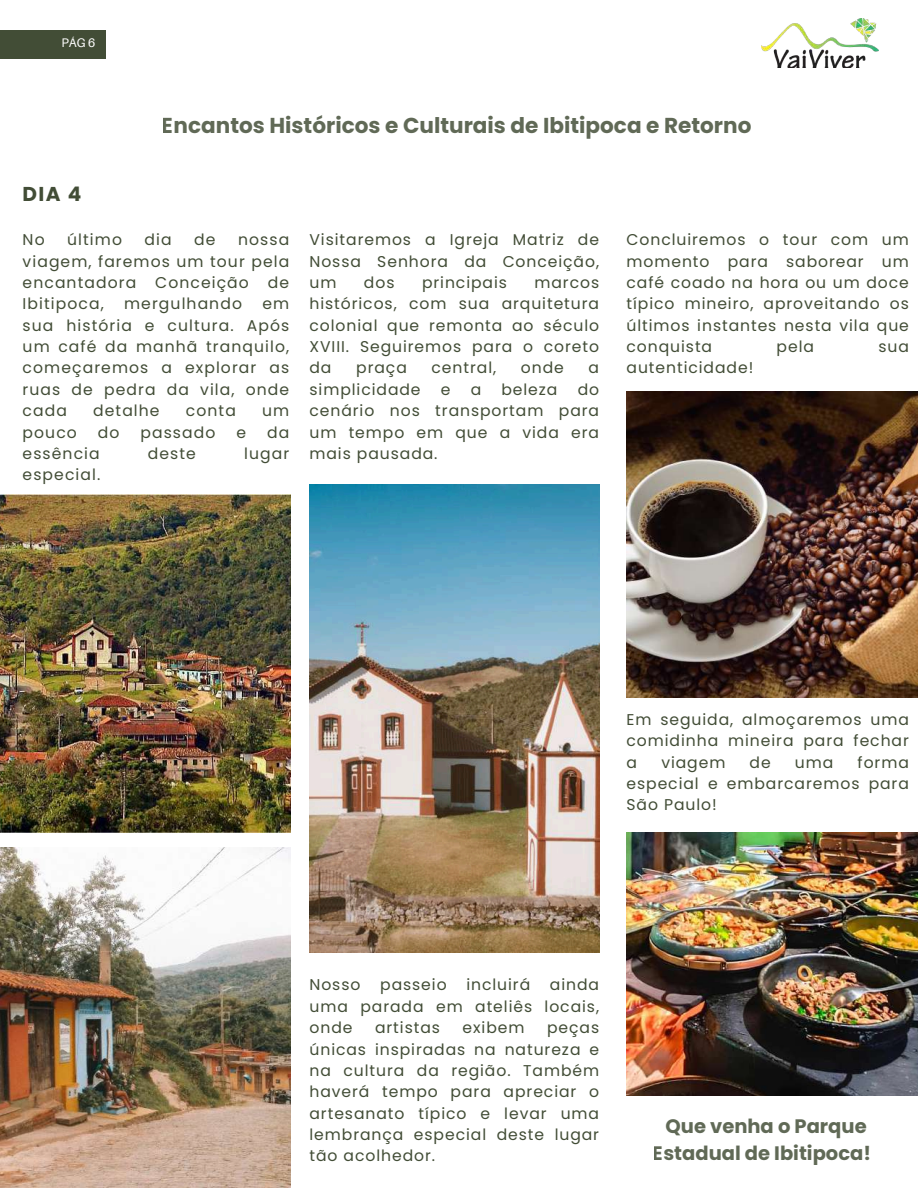
<style>
.page{position:relative;width:918px;height:1188px;background:#fff}
.page>*{position:absolute;margin:0;border:0;box-sizing:border-box;transform-origin:0 0}
.t1{font:700 21.6px "Poppins";color:#424d36}
.t2{font:700 20.1px "Poppins";color:#424d36}
.t3{font:700 19.5px/27px "Poppins";color:#424d36;text-align:center}
.t4{font:15.6px/21.3px "Poppins";letter-spacing:.06em;color:#424d36;text-align:justify}
.t5{font:12.45px "Aileron";color:#fff}
</style>
<div class="page">
<img style="left:0;top:495px;width:290px;height:337px">
<div style="left:0;top:30px;width:106px;height:28px;background:#424d36"></div>
<img style="left:761px;top:18px;width:117px;height:50px">
<img style="left:310px;top:484px;width:290px;height:468px">
<img style="left:627px;top:392px;width:291px;height:306px">
<img style="left:0;top:847px;width:290px;height:341px">
<img style="left:627px;top:833px;width:291px;height:263px">
<p class="t5" style="left:61px;top:35px;width:36px">PÁG 6</p>
<p class="t2" style="left:23px;top:179px;width:60px">DIA 4</p>
<h1 class="t1" style="left:162px;top:110px;width:591px">Encantos Históricos e Culturais de Ibitipoca e Retorno</h1>
<p class="t4" style="left:23px;top:229px;width:24px">No</p>
<p class="t4" style="left:67px;top:229px;width:56px">último</p>
<p class="t4" style="left:145px;top:229px;width:29px">dia</p>
<p class="t4" style="left:194px;top:229px;width:23px">de</p>
<p class="t4" style="left:23px;top:229px;width:268px;text-indent:215px">nossa viagem, faremos um tour pela encantadora Conceição de Ibitipoca,</p>
<p class="t4" style="left:124px;top:293px;width:119px">mergulhando</p>
<p class="t4" style="left:23px;top:293px;width:268px;text-indent:240px">em sua história e cultura. Após um café da manhã tranquilo, começaremos a explorar as ruas de pedra da vila, onde cada</p>
<p class="t4" style="left:93px;top:400px;width:68px">detalhe</p>
<p class="t4" style="left:186px;top:400px;width:52px">conta</p>
<p class="t4" style="left:262px;top:400px;width:29px">um</p>
<p class="t4" style="left:23px;top:421px;width:56px">pouco</p>
<p class="t4" style="left:98px;top:421px;width:23px">do</p>
<p class="t4" style="left:140px;top:421px;width:76px">passado</p>
<p class="t4" style="left:236px;top:421px;width:11px">e</p>
<p class="t4" style="left:267px;top:421px;width:24px">da</p>
<p class="t4" style="left:23px;top:443px;width:79px">essência</p>
<p class="t4" style="left:148px;top:443px;width:50px">deste</p>
<p class="t4" style="left:244px;top:443px;width:47px">lugar</p>
<p class="t4" style="left:23px;top:464px;width:79px">especial.</p>
<p class="t4" style="left:310px;top:229px;width:291px">Visitaremos a Igreja Matriz de Nossa Senhora da Conceição, um</p>
<p class="t4" style="left:364px;top:272px;width:32px">dos</p>
<p class="t4" style="left:422px;top:272px;width:86px">principais</p>
<p class="t4" style="left:310px;top:272px;width:291px;text-indent:225px">marcos históricos, com sua arquitetura colonial que remonta ao século XVIII. Seguiremos para o coreto da</p>
<p class="t4" style="left:356px;top:357px;width:52px">praça</p>
<p class="t4" style="left:432px;top:357px;width:66px">central,</p>
<p class="t4" style="left:521px;top:357px;width:44px">onde</p>
<p class="t4" style="left:589px;top:357px;width:12px">a</p>
<p class="t4" style="left:310px;top:379px;width:113px">simplicidade</p>
<p class="t4" style="left:441px;top:379px;width:11px">e</p>
<p class="t4" style="left:471px;top:379px;width:12px">a</p>
<p class="t4" style="left:501px;top:379px;width:58px">beleza</p>
<p class="t4" style="left:310px;top:379px;width:291px;text-indent:268px">do cenário nos transportam para um tempo em que a vida era mais pausada.</p>
<p class="t4" style="left:627px;top:229px;width:284px">Concluiremos o tour com um momento para saborear um café coado na hora ou um doce típico mineiro, aproveitando os últimos instantes nesta vila que conquista</p>
<p class="t4" style="left:777px;top:336px;width:39px">pela</p>
<p class="t4" style="left:878px;top:336px;width:32px">sua</p>
<p class="t4" style="left:627px;top:357px;width:128px">autenticidade!</p>
<p class="t4" style="left:627px;top:709px;width:284px">Em seguida, almoçaremos uma comidinha mineira para fechar a</p>
<p class="t4" style="left:627px;top:751px;width:284px;text-indent:231px">forma especial e embarcaremos para São Paulo!</p>
<p class="t4" style="left:661px;top:751px;width:66px">viagem</p>
<p class="t4" style="left:750px;top:751px;width:23px">de</p>
<p class="t4" style="left:795px;top:751px;width:40px">uma</p>
<p class="t4" style="left:310px;top:974px;width:52px">Nosso</p>
<p class="t4" style="left:380px;top:974px;width:68px">passeio</p>
<p class="t4" style="left:466px;top:974px;width:65px">incluirá</p>
<p class="t4" style="left:310px;top:974px;width:291px;text-indent:240px">ainda uma parada em ateliês locais, onde</p>
<p class="t4" style="left:375px;top:1017px;width:66px">artistas</p>
<p class="t4" style="left:463px;top:1017px;width:63px">exibem</p>
<p class="t4" style="left:310px;top:1017px;width:291px;text-indent:238px">peças únicas inspiradas na natureza e na cultura da região. Também haverá tempo para apreciar o artesanato típico e levar uma lembrança especial deste lugar tão acolhedor.</p>
<p class="t3" style="left:653px;top:1112px;width:220px">Que venha o Parque<br>Estadual de Ibitipoca!</p>
</div>
